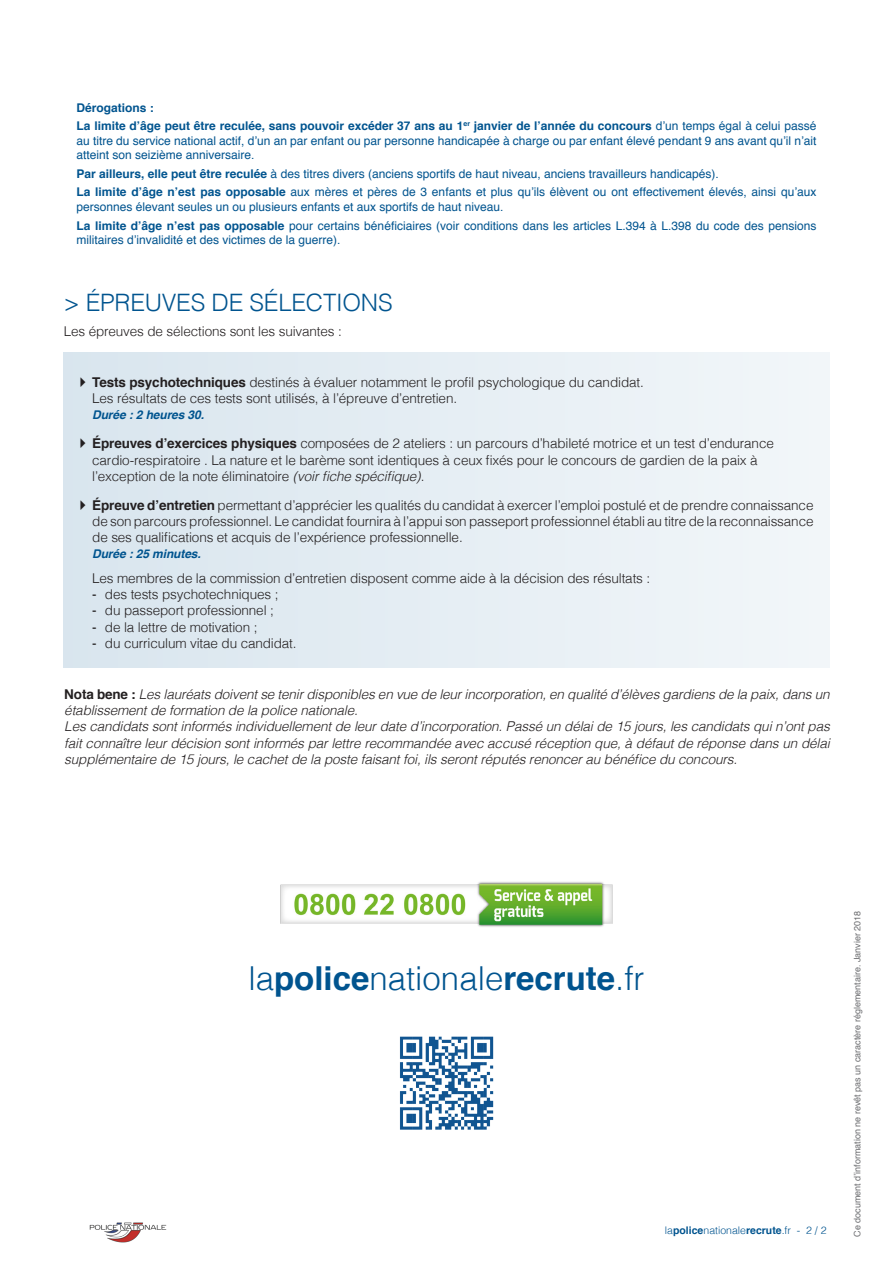
<style>
.page{position:relative;width:893px;height:1263px;background:#fff}
.page>*{position:absolute;margin:0;border:0;box-sizing:border-box;transform-origin:0 0}
.t1{font:300 33px "Helvetica";color:#00548f}
.t2{font:300 24px "Helvetica";letter-spacing:-.01em;color:#00548f}
.t3{font:300 13.5px/16.2px "Helvetica";letter-spacing:-.01em;color:#231f20}
.t4{font:italic 300 13.5px/16.2px "Helvetica";letter-spacing:-.01em;color:#231f20}
.t5{font:12px/14.4px "Helvetica";color:#00548f}
.t6{font:italic 700 12px "Helvetica";letter-spacing:-.01em;color:#00548f}
.t7{font:700 12px "Helvetica";color:#00548f}
.t8{font:300 10.5px "Helvetica";color:#00548f}
.t9{font:9px "Helvetica";color:#6c6d70}
.s1{font-weight:700}
.s2{font-style:italic}
.s3{font-weight:400}
.s4{font-weight:700;font-style:normal}
</style>
<div class="page">
<img style="left:89px;top:1222px;width:78px;height:21px">
<div style="left:64px;top:352px;width:765px;height:316px;background:#e5eef4"></div>
<img style="left:280px;top:882px;width:333px;height:45px">
<img style="left:400px;top:1036px;width:94px;height:94px">
<svg style="left:81px;top:377px;width:4px;height:10px"></svg>
<svg style="left:81px;top:438px;width:4px;height:10px"></svg>
<svg style="left:81px;top:500px;width:4px;height:10px"></svg>
<p class="t7" style="left:77px;top:98px;width:79px">Dérogations :</p>
<p class="t5" style="left:77px;top:119px;width:741px;text-align:justify"><span class="s1">La limite d’âge peut être reculée, sans pouvoir excéder 37 ans au 1</span><sup>er</sup> <span class="s1">janvier de l’année du concours</span> d’un temps égal à celui passé au titre du service national actif, d’un an par enfant ou par personne handicapée à charge ou par enfant élevé pendant 9 ans avant qu’il n’ait atteint son seizième anniversaire.</p>
<p class="t5" style="left:77px;top:167px;width:644px"><span class="s1">Par ailleurs, elle peut être reculée</span> à des titres divers (anciens sportifs de haut niveau, anciens travailleurs handicapés).</p>
<p class="t5" style="left:77px;top:185px;width:741px"><span class="s1">La limite d’âge n’est pas opposable</span> aux mères et pères de 3 enfants et plus qu’ils élèvent ou ont effectivement élevés, ainsi qu’aux personnes élevant seules un ou plusieurs enfants et aux sportifs de haut niveau.</p>
<p class="t5" style="left:77px;top:218px;width:741px"><span class="s1">La limite d’âge n’est pas opposable</span> pour certains bénéficiaires (voir conditions dans les articles L.394 à L.398 du code des pensions militaires d’invalidité et des victimes de la guerre).</p>
<p class="t2" style="left:64px;top:282px;width:330px">&gt; ÉPREUVES DE SÉLECTIONS</p>
<p class="t3" style="left:64px;top:322px;width:280px">Les épreuves de sélections sont les suivantes :</p>
<p class="t3" style="left:92px;top:373px;width:553px"><span class="s1">Tests psychotechniques</span> destinés à évaluer notamment le profil psychologique du candidat.<br>Les résultats de ces tests sont utilisés, à l’épreuve d’entretien.</p>
<p class="t6" style="left:92px;top:405px;width:113px">Durée : 2 heures 30.</p>
<p class="t3" style="left:92px;top:434px;width:683px"><span class="s1">Épreuves d’exercices physiques</span> composées de 2 ateliers : un parcours d’habileté motrice et un test d’endurance cardio-respiratoire . La nature et le barème sont identiques à ceux fixés pour le concours de gardien de la paix à l’exception de la note éliminatoire <span class="s2">(voir fiche spécifique)</span>.</p>
<p class="t3" style="left:92px;top:496px;width:723px;text-align:justify"><span class="s1">Épreuve d’entretien</span> permettant d’apprécier les qualités du candidat à exercer l’emploi postulé et de prendre connaissance de son parcours professionnel. Le candidat fournira à l’appui son passeport professionnel établi au titre de la reconnaissance de ses qualifications et acquis de l’expérience professionnelle.</p>
<p class="t6" style="left:92px;top:544px;width:110px">Durée : 25 minutes.</p>
<p class="t3" style="left:92px;top:569px;width:560px">Les membres de la commission d’entretien disposent comme aide à la décision des résultats :</p>
<p class="t3" style="left:92px;top:585px;width:188px"><span class="s3">-</span> des tests psychotechniques ;</p>
<p class="t3" style="left:92px;top:602px;width:183px"><span class="s3">-</span> du passeport professionnel ;</p>
<p class="t3" style="left:92px;top:618px;width:167px"><span class="s3">-</span> de la lettre de motivation ;</p>
<p class="t3" style="left:92px;top:634px;width:206px"><span class="s3">-</span> du curriculum vitae du candidat.</p>
<p class="t4" style="left:64px;top:685px;width:767px"><span class="s4">Nota bene :</span> Les lauréats doivent se tenir disponibles en vue de leur incorporation, en qualité d’élèves gardiens de la paix, dans un établissement de formation de la police nationale.</p>
<p class="t4" style="left:64px;top:718px;width:767px;text-align:justify">Les candidats sont informés individuellement de leur date d’incorporation. Passé un délai de 15 jours, les candidats qui n’ont pas fait connaître leur décision sont informés par lettre recommandée avec accusé réception que, à défaut de réponse dans un délai supplémentaire de 15 jours, le cachet de la poste faisant foi, ils seront réputés renoncer au bénéfice du concours.</p>
<p class="t1" style="left:248px;top:950px;width:398px">la<span class="s1">police</span>nationale<span class="s1">recrute</span>.fr</p>
<p class="t8" style="left:665px;top:1222px;width:163px">la<span class="s1">police</span>nationale<span class="s1">recrute</span>.fr - 2 / 2</p>
<p class="t9" style="left:850px;top:1237px;width:328px;rotate:-90deg">Ce document d’information ne revêt pas un caractère réglementaire. Janvier 2018</p>
</div>
